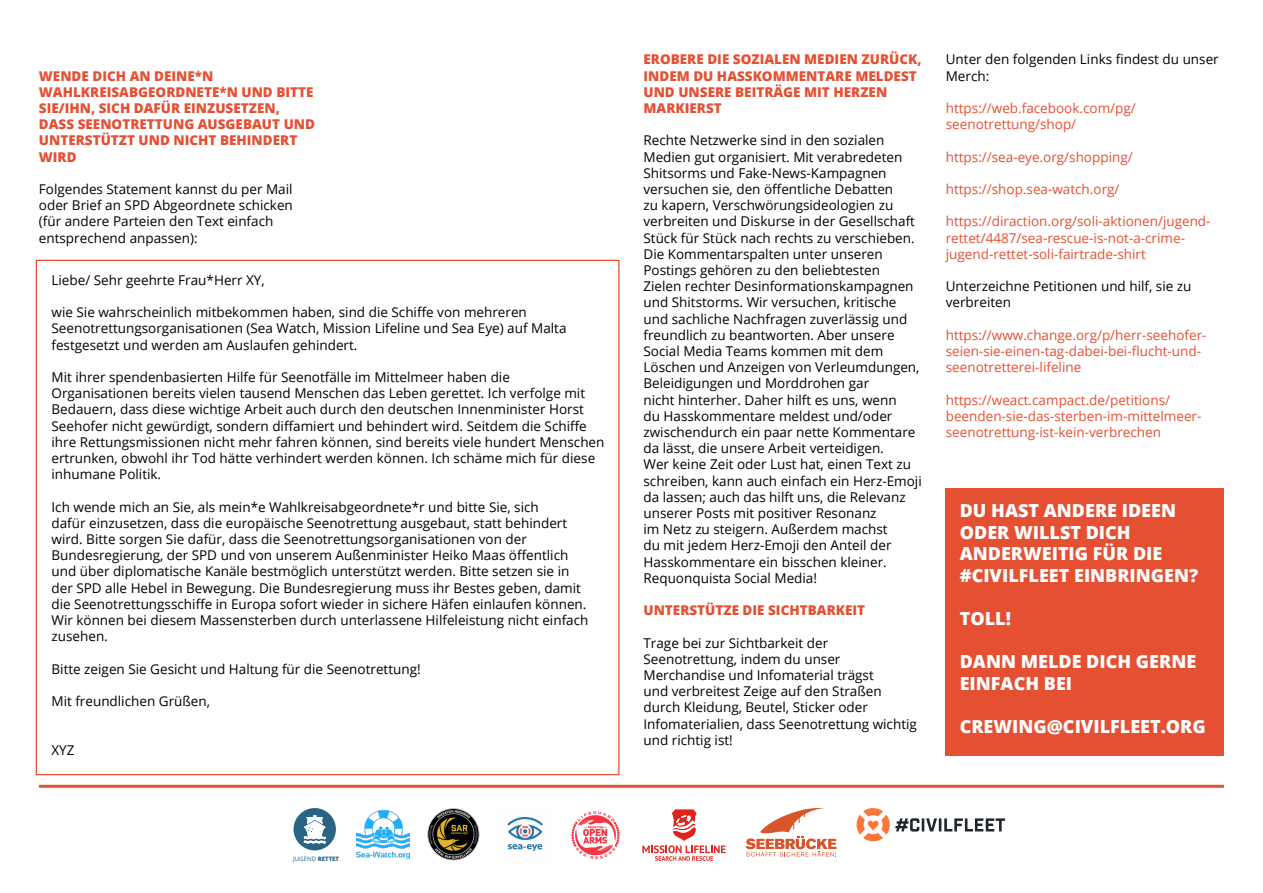
<style>
.page{position:relative;width:1263px;height:893px;background:#fff}
.page>*{position:absolute;margin:0;border:0;box-sizing:border-box;transform-origin:0 0}
.t1{font:800 18px/21.6px "Open Sans";color:#fff}
.t2{font:13.5px/16.2px "Open Sans";color:#000}
.t3{font:13.5px/16.2px "Open Sans";color:#e55033}
.t4{font:800 13.5px/16.2px "Open Sans";color:#e55033}
.t5{font:6px "Open Sans";color:#2a6485}
.s1{font-weight:800}
</style>
<div class="page">
<div style="left:946px;top:488px;width:278px;height:267px;background:#e55033"></div>
<hr style="left:39px;top:785px;width:1185px;height:3px;background:#e55033">
<img style="left:507px;top:817px;width:36px;height:35px">
<img style="left:357px;top:809px;width:52px;height:50px">
<img style="left:427px;top:808px;width:53px;height:53px">
<svg style="left:856px;top:808px;width:149px;height:33px"></svg>
<svg style="left:642px;top:809px;width:83px;height:52px"></svg>
<img style="left:571px;top:811px;width:49px;height:49px">
<div style="left:294px;top:808px;width:42px;height:42px;background:#2a6485;border-radius:50%"></div>
<svg style="left:304px;top:815px;width:22px;height:28px"></svg>
<svg style="left:745px;top:808px;width:92px;height:49px"></svg>
<p class="t4" style="left:39px;top:67px;width:278px">WENDE DICH AN DEINE*N<br>WAHLKREISABGEORDNETE*N UND BITTE<br>SIE/IHN, SICH DAFÜR EINZUSETZEN,<br>DASS SEENOTRETTUNG AUSGEBAUT UND<br>UNTERSTÜTZT UND NICHT BEHINDERT<br>WIRD</p>
<p class="t2" style="left:39px;top:181px;width:255px">Folgendes Statement kannst du per Mail oder Brief an SPD Abgeordnete schicken (für andere Parteien den Text einfach entsprechend anpassen):</p>
<p class="t2" style="left:52px;top:271px;width:215px">Liebe/ Sehr geehrte Frau*Herr XY,</p>
<p class="t2" style="left:52px;top:304px;width:516px">wie Sie wahrscheinlich mitbekommen haben, sind die Schiffe von mehreren<br>Seenotrettungsorganisationen (Sea Watch, Mission Lifeline und Sea Eye) auf Malta festgesetzt und werden am Auslaufen gehindert.</p>
<p class="t2" style="left:52px;top:369px;width:554px">Mit ihrer spendenbasierten Hilfe für Seenotfälle im Mittelmeer haben die Organisationen bereits vielen tausend Menschen das Leben gerettet. Ich verfolge mit Bedauern, dass diese wichtige Arbeit auch durch den deutschen Innenminister Horst Seehofer nicht gewürdigt, sondern diffamiert und behindert wird. Seitdem die Schiffe ihre Rettungsmissionen nicht mehr fahren können, sind bereits viele hundert Menschen ertrunken, obwohl ihr Tod hätte verhindert werden können. Ich schäme mich für diese inhumane Politik.</p>
<p class="t2" style="left:52px;top:498px;width:538px">Ich wende mich an Sie, als mein*e Wahlkreisabgeordnete*r und bitte Sie, sich<br>dafür einzusetzen, dass die europäische Seenotrettung ausgebaut, statt behindert wird. Bitte sorgen Sie dafür, dass die Seenotrettungsorganisationen von der Bundesregierung, der SPD und von unserem Außenminister Heiko Maas öffentlich und über diplomatische Kanäle bestmöglich unterstützt werden. Bitte setzen sie in der SPD alle Hebel in Bewegung. Die Bundesregierung muss ihr Bestes geben, damit die Seenotrettungsschiffe in Europa sofort wieder in sichere Häfen einlaufen können.<br>Wir können bei diesem Massensterben durch unterlassene Hilfeleistung nicht einfach zusehen.</p>
<p class="t2" style="left:52px;top:660px;width:371px">Bitte zeigen Sie Gesicht und Haltung für die Seenotrettung!</p>
<p class="t2" style="left:52px;top:693px;width:160px">Mit freundlichen Grüßen,</p>
<p class="t2" style="left:52px;top:741px;width:25px">XYZ</p>
<p class="t4" style="left:643px;top:51px;width:280px">EROBERE DIE SOZIALEN MEDIEN ZURÜCK,<br>INDEM DU HASSKOMMENTARE MELDEST<br>UND UNSERE BEITRÄGE MIT HERZEN<br>MARKIERST</p>
<p class="t2" style="left:643px;top:132px;width:280px">Rechte Netzwerke sind in den sozialen Medien gut organisiert. Mit verabredeten Shitsorms und Fake-News-Kampagnen versuchen sie, den öffentliche Debatten<br>zu kapern, Verschwörungsideologien zu verbreiten und Diskurse in der Gesellschaft Stück für Stück nach rechts zu verschieben.<br>Die Kommentarspalten unter unseren Postings gehören zu den beliebtesten<br>Zielen rechter Desinformationskampagnen und Shitstorms. Wir versuchen, kritische und sachliche Nachfragen zuverlässig und freundlich zu beantworten. Aber unsere Social Media Teams kommen mit dem Löschen und Anzeigen von Verleumdungen, Beleidigungen und Morddrohen gar<br>nicht hinterher. Daher hilft es uns, wenn<br>du Hasskommentare meldest und/oder zwischendurch ein paar nette Kommentare da lässt, die unsere Arbeit verteidigen.<br>Wer keine Zeit oder Lust hat, einen Text zu schreiben, kann auch einfach ein Herz-Emoji da lassen; auch das hilft uns, die Relevanz unserer Posts mit positiver Resonanz<br>im Netz zu steigern. Außerdem machst<br>du mit jedem Herz-Emoji den Anteil der Hasskommentare ein bisschen kleiner.<br>Requonquista Social Media!</p>
<p class="t4" style="left:643px;top:601px;width:223px">UNTERSTÜTZE DIE SICHTBARKEIT</p>
<p class="t2" style="left:643px;top:634px;width:275px">Trage bei zur Sichtbarkeit der Seenotrettung, indem du unser Merchandise und Infomaterial trägst<br>und verbreitest Zeige auf den Straßen durch Kleidung, Beutel, Sticker oder Infomaterialien, dass Seenotrettung wichtig und richtig ist!</p>
<p class="t2" style="left:946px;top:51px;width:274px">Unter den folgenden Links findest du unser<br>Merch:</p>
<p class="t3" style="left:946px;top:100px;width:192px">https://web.facebook.com/pg/ seenotrettung/shop/</p>
<p class="t3" style="left:946px;top:148px;width:188px">https://sea-eye.org/shopping/</p>
<p class="t3" style="left:946px;top:181px;width:175px">https://shop.sea-watch.org/</p>
<p class="t3" style="left:946px;top:213px;width:266px">https://diraction.org/soli-aktionen/jugend&shy;rettet/4487/sea-rescue-is-not-a-crime&shy;jugend-rettet-soli-fairtrade-shirt</p>
<p class="t2" style="left:946px;top:278px;width:247px">Unterzeichne Petitionen und hilf, sie zu verbreiten</p>
<p class="t3" style="left:946px;top:326px;width:262px">https://www.change.org/p/herr-seehofer&shy;seien-sie-einen-tag-dabei-bei-flucht-und&shy;seenotretterei-lifeline</p>
<p class="t3" style="left:946px;top:391px;width:257px">https://weact.campact.de/petitions/ beenden-sie-das-sterben-im-mittelmeer&shy;seenotrettung-ist-kein-verbrechen</p>
<h1 class="t1" style="left:960px;top:499px;width:240px">DU HAST ANDERE IDEEN<br>ODER WILLST DICH<br>ANDERWEITIG FÜR DIE #CIVILFLEET EINBRINGEN?</h1>
<h1 class="t1" style="left:960px;top:607px;width:53px">TOLL!</h1>
<h1 class="t1" style="left:960px;top:650px;width:238px">DANN MELDE DICH GERNE<br>EINFACH BEI</h1>
<h1 class="t1" style="left:960px;top:715px;width:248px">CREWING@CIVILFLEET.ORG</h1>
<p class="t5" style="left:293px;top:854px;width:47px">JUGEND <span class="s1">RETTET</span></p>
</div>
